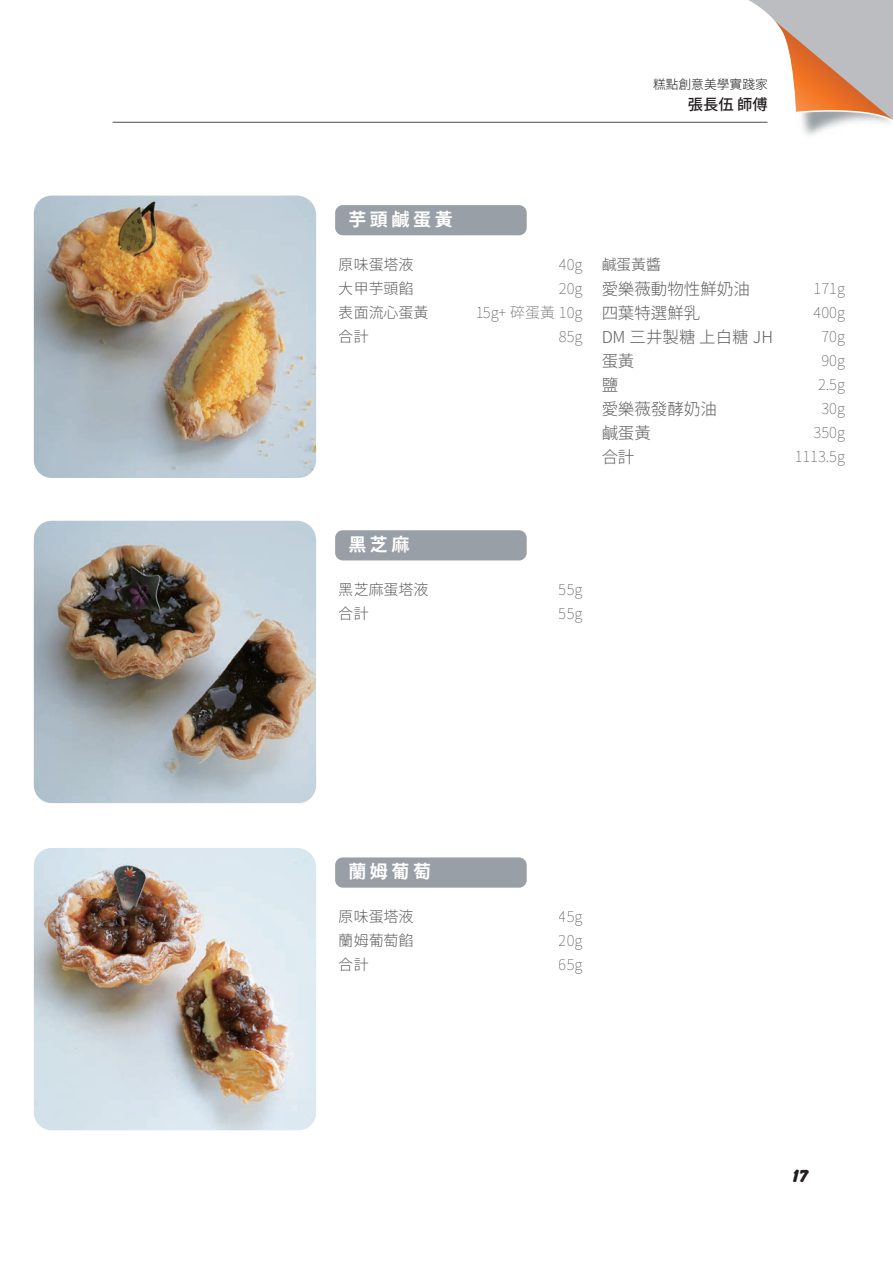
<style>
.page{position:relative;width:893px;height:1263px;background:#fff}
.page>*{position:absolute;margin:0;border:0;box-sizing:border-box;transform-origin:0 0}
.t1{font:18px "Gen Yo Gothic TW Bold TTF";letter-spacing:.2em;color:#fff}
.t2{font:800 18px "Balloon BT";color:#231f20}
.t3{font:16.5px/24px "Gen Yo Gothic TW Light TTF";color:#4b4c4d}
.t4{font:15.3px "Gen Yo Gothic TW Medium TTF";color:#231f20}
.t5{font:15px/24px "Gen Yo Gothic TW Extra Light TTF";color:#4b4c4d;text-align:right}
.t6{font:15px/24px "Gen Yo Gothic TW Light TTF";letter-spacing:-.005em;color:#4b4c4d}
.t7{font:12.75px "Gen Yo Gothic TW Light TTF";color:#231f20}
</style>
<div class="page">
<svg style="left:715px;top:0;width:178px;height:135px"></svg>
<hr style="left:113px;top:122px;width:654px;height:1px;background:#4b4c4d">
<img style="left:34px;top:196px;width:282px;height:282px">
<img style="left:34px;top:521px;width:282px;height:282px">
<div style="left:335px;top:205px;width:192px;height:30px;background:#989fa6;border-radius:8px"></div>
<div style="left:335px;top:530px;width:192px;height:30px;background:#989fa6;border-radius:8px"></div>
<div style="left:335px;top:857px;width:192px;height:31px;background:#989fa6;border-radius:8px"></div>
<img style="left:34px;top:848px;width:282px;height:282px">
<p class="t7" style="left:653px;top:77px;width:116px">糕點創意美學實踐家</p>
<p class="t4" style="left:688px;top:96px;width:81px">張長伍 師傅</p>
<p class="t1" style="left:348px;top:209px;width:106px">芋頭鹹蛋黃</p>
<p class="t6" style="left:339px;top:253px;width:91px">原味蛋塔液大甲芋頭餡表面流心蛋黃合計</p>
<p class="t5" style="left:475px;top:253px;width:109px">40g<br>20g<br>15g+ 碎蛋黃 10g<br>85g</p>
<p class="t6" style="left:601px;top:253px;width:61px">鹹蛋黃醬</p>
<p class="t3" style="left:601px;top:277px;width:173px">愛樂薇動物性鮮奶油<br>四葉特選鮮乳<br>DM 三井製糖 上白糖 JH蛋黃<br>鹽<br>愛樂薇發酵奶油<br>鹹蛋黃<br>合計</p>
<p class="t5" style="left:795px;top:277px;width:52px">171g<br>400g<br>70g<br>90g<br>2.5g<br>30g<br>350g<br>1113.5g</p>
<p class="t1" style="left:348px;top:534px;width:63px">黑芝麻</p>
<p class="t6" style="left:339px;top:578px;width:91px">黑芝麻蛋塔液合計</p>
<p class="t5" style="left:559px;top:578px;width:25px;text-align:left">55g<br>55g</p>
<p class="t1" style="left:348px;top:861px;width:84px">蘭姆葡萄</p>
<p class="t6" style="left:339px;top:905px;width:76px;text-align:justify">原味蛋塔液蘭姆葡萄餡合計</p>
<p class="t5" style="left:559px;top:905px;width:25px;text-align:justify">45g 20g 65g</p>
<p class="t2" style="left:793px;top:1165px;width:17px">17</p>
</div>
